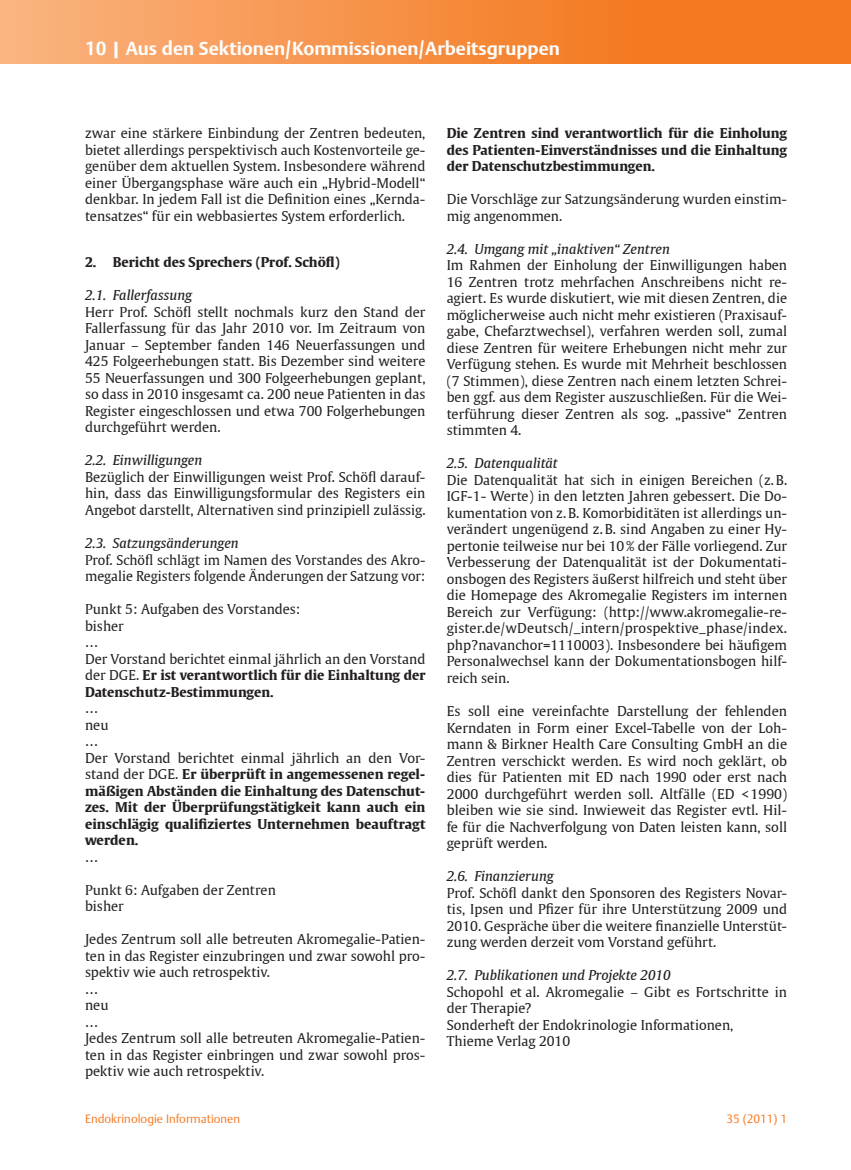
<style>
.page{position:relative;width:851px;height:1170px;background:#fff}
.page>*{position:absolute;margin:0;border:0;box-sizing:border-box;transform-origin:0 0}
.t1{font:700 18.75px "Thieme Argo 2008";color:#fff}
.t2{font:13.5px/16.5px "Thieme Gulliver 2008";color:#231f20;text-align:justify}
.t3{font:700 13.5px/16.5px "Thieme Gulliver 2008";color:#231f20}
.t4{font:italic 13.5px "Thieme Gulliver 2008";color:#231f20}
.t5{font:300 12px "Thieme Argo 2008";color:#f47921}
.s1{font-weight:700}
.s2{font-weight:400}
</style>
<div class="page">
<svg style="left:0;top:0;width:850px;height:64px;background:#f68f44"></svg>
<hr style="left:850px;top:0;width:1px;height:64px;background:#f47921">
<h1 class="t1" style="left:85px;top:36px;width:476px">10 | Aus den Sektionen/Kommissionen/Arbeitsgruppen</h1>
<p class="t2" style="left:85px;top:124px;width:342px">zwar eine stärkere Einbindung der Zentren bedeuten, bietet allerdings perspektivisch auch Kostenvorteile ge&shy;genüber dem aktuellen System. Insbesondere während einer Übergangsphase wäre auch ein „Hybrid-Modell“ denkbar. In jedem Fall ist die Definition eines „Kernda&shy;tensatzes“ für ein webbasiertes System erforderlich.</p>
<p class="t3" style="left:85px;top:253px;width:256px">2. Bericht des Sprechers (Prof. Schöfl)</p>
<p class="t4" style="left:85px;top:285px;width:109px">2.1. Fallerfassung</p>
<p class="t2" style="left:85px;top:303px;width:342px">Herr Prof. Schöfl stellt nochmals kurz den Stand der Fallerfassung für das Jahr 2010 vor. Im Zeitraum von Januar – September fanden 146 Neuerfassungen und 425 Folgeerhebungen statt. Bis Dezember sind weitere 55 Neuerfassungen und 300 Folgeerhebungen geplant, so dass in 2010 insgesamt ca. 200 neue Patienten in das Register eingeschlossen und etwa 700 Folgerhebungen durchgeführt werden.</p>
<p class="t4" style="left:85px;top:450px;width:119px">2.2. Einwilligungen</p>
<p class="t2" style="left:85px;top:468px;width:342px">Bezüglich der Einwilligungen weist Prof. Schöfl darauf&shy;hin, dass das Einwilligungsformular des Registers ein Angebot darstellt, Alternativen sind prinzipiell zulässig.</p>
<p class="t4" style="left:85px;top:533px;width:155px">2.3. Satzungsänderungen</p>
<p class="t2" style="left:85px;top:550px;width:342px">Prof. Schöfl schlägt im Namen des Vorstandes des Akro&shy;megalie Registers folgende Änderungen der Satzung vor:</p>
<p class="t2" style="left:85px;top:600px;width:342px;text-align:left">Punkt 5: Aufgaben des Vorstandes:<br>bisher<br>…<br>Der Vorstand berichtet einmal jährlich an den Vorstand der DGE. <span class="s1">Er ist verantwortlich für die Einhaltung der<br>Datenschutz-Bestimmungen.</span></p>
<p class="t3" style="left:85px;top:699px;width:342px"><span class="s2">…<br>neu<br>…<br>Der Vorstand berichtet einmal jährlich an den Vor&shy;stand der DGE.</span> Er überprüft in angemessenen regel&shy;mäßigen Abständen die Einhaltung des Datenschut&shy;zes. Mit der Überprüfungstätigkeit kann auch ein einschlägig qualifiziertes Unternehmen beauftragt werden.</p>
<p class="t2" style="left:85px;top:847px;width:15px">…</p>
<p class="t2" style="left:85px;top:880px;width:192px">Punkt 6: Aufgaben der Zentren bisher</p>
<p class="t2" style="left:85px;top:930px;width:342px;text-align:left">Jedes Zentrum soll alle betreuten Akromegalie-Patien&shy;ten in das Register einzubringen und zwar sowohl pro&shy;spektiv wie auch retrospektiv.<br>…<br>neu<br>…<br>Jedes Zentrum soll alle betreuten Akromegalie-Patien&shy;ten in das Register einbringen und zwar sowohl pros&shy;pektiv wie auch retrospektiv.</p>
<p class="t3" style="left:446px;top:124px;width:342px;text-align:justify">Die Zentren sind verantwortlich für die Einholung des Patienten-Einverständnisses und die Einhaltung der Datenschutzbestimmungen.</p>
<p class="t2" style="left:446px;top:190px;width:342px">Die Vorschläge zur Satzungsänderung wurden einstim&shy;mig angenommen.</p>
<p class="t4" style="left:446px;top:239px;width:225px">2.4. Umgang mit „inaktiven“ Zentren</p>
<p class="t2" style="left:446px;top:256px;width:342px">Im Rahmen der Einholung der Einwilligungen haben 16 Zentren trotz mehrfachen Anschreibens nicht re&shy;agiert. Es wurde diskutiert, wie mit diesen Zentren, die möglicherweise auch nicht mehr existieren (Praxisauf&shy;gabe, Chefarztwechsel), verfahren werden soll, zumal diese Zentren für weitere Erhebungen nicht mehr zur Verfügung stehen. Es wurde mit Mehrheit beschlossen (7 Stimmen), diese Zentren nach einem letzten Schrei&shy;ben ggf. aus dem Register auszuschließen. Für die Wei&shy;terführung dieser Zentren als sog. „passive“ Zentren stimmten 4.</p>
<p class="t4" style="left:446px;top:453px;width:112px">2.5. Datenqualität</p>
<p class="t2" style="left:446px;top:471px;width:342px">Die Datenqualität hat sich in einigen Bereichen (z.B.<br>IGF-1- Werte) in den letzten Jahren gebessert. Die Do&shy;kumentation von z.B. Komorbiditäten ist allerdings un&shy;verändert ungenügend z.B. sind Angaben zu einer Hy&shy;pertonie teilweise nur bei 10% der Fälle vorliegend. Zur Verbesserung der Datenqualität ist der Dokumentati&shy;onsbogen des Registers äußerst hilfreich und steht über die Homepage des Akromegalie Registers im internen Bereich zur Verfügung: (http://www.akromegalie-re&shy;gister.de/wDeutsch/_intern/prospektive_phase/index. php?navanchor=1110003). Insbesondere bei häufigem Personalwechsel kann der Dokumentationsbogen hilf&shy;reich sein.</p>
<p class="t2" style="left:446px;top:702px;width:342px">Es soll eine vereinfachte Darstellung der fehlenden Kerndaten in Form einer Excel-Tabelle von der Loh&shy;mann &amp; Birkner Health Care Consulting GmbH an die Zentren verschickt werden. Es wird noch geklärt, ob dies für Patienten mit ED nach 1990 oder erst nach 2000 durchgeführt werden soll. Altfälle (ED &lt;1990) bleiben wie sie sind. Inwieweit das Register evtl. Hil&shy;fe für die Nachverfolgung von Daten leisten kann, soll geprüft werden.</p>
<p class="t4" style="left:446px;top:866px;width:109px">2.6. Finanzierung</p>
<p class="t2" style="left:446px;top:883px;width:342px">Prof. Schöfl dankt den Sponsoren des Registers Novar&shy;tis, Ipsen und Pfizer für ihre Unterstützung 2009 und 2010. Gespräche über die weitere finanzielle Unterstüt&shy;zung werden derzeit vom Vorstand geführt.</p>
<p class="t4" style="left:446px;top:965px;width:225px">2.7. Publikationen und Projekte 2010</p>
<p class="t2" style="left:446px;top:982px;width:342px;text-align:left">Schopohl et al. Akromegalie – Gibt es Fortschritte in der Therapie?<br>Sonderheft der Endokrinologie Informationen,<br>Thieme Verlag 2010</p>
<p class="t5" style="left:85px;top:1110px;width:157px">Endokrinologie Informationen</p>
<p class="t5" style="left:726px;top:1110px;width:62px">35 (2011) 1</p>
</div>
